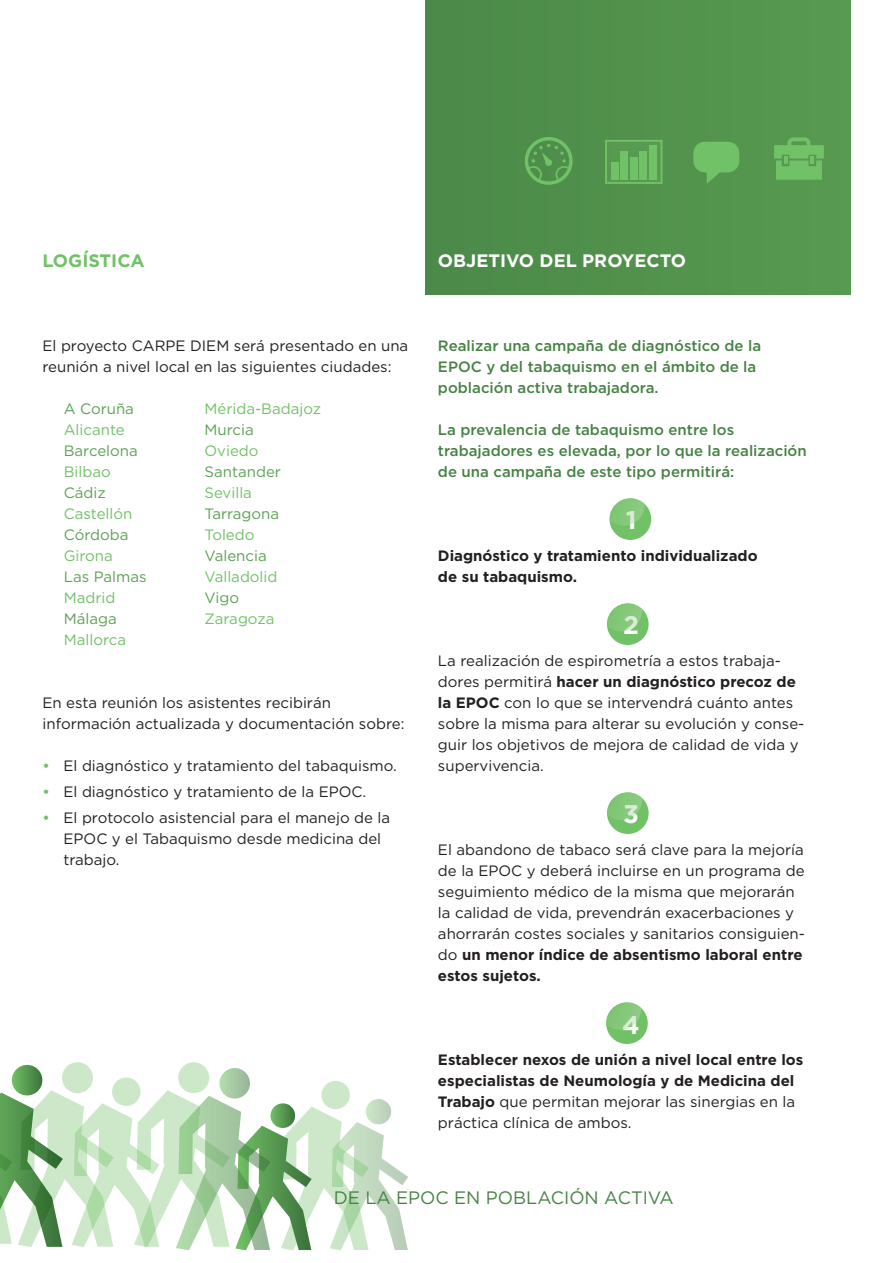
<style>
.page{position:relative;width:893px;height:1263px;background:#fff}
.page>*{position:absolute;margin:0;border:0;box-sizing:border-box;transform-origin:0 0}
.t1{font:700 25.5px "Gotham";color:#fff}
.t2{font:18px "Gotham";color:#468244}
.t3{font:700 18px "Gotham";color:#fff}
.t4{font:700 18px "Gotham";color:#71c167}
.t5{font:15px/21px "Gotham";color:#231f20}
.t6{font:500 15px/21px "Gotham";color:#468244}
.t7{font:700 15px/21px "Gotham";color:#231f20}
.t8{font:15px "Gotham";color:#71c167}
.t9{font:15px "Gotham";color:#5ca155}
.s1{font-weight:500;color:#71c167}
.s2{font-weight:700}
.s3{font-weight:400}
</style>
<div class="page">
<div style="left:425px;top:0;width:425px;height:294px;background:#51914c"></div>
<svg style="left:693px;top:142px;width:46px;height:42px"></svg>
<svg style="left:605px;top:140px;width:57px;height:44px"></svg>
<div style="left:611px;top:163px;width:7px;height:17px;background:#71c167"></div>
<div style="left:620px;top:151px;width:8px;height:29px;background:#71c167"></div>
<div style="left:630px;top:157px;width:8px;height:23px;background:#71c167"></div>
<div style="left:640px;top:151px;width:7px;height:29px;background:#71c167"></div>
<div style="left:649px;top:146px;width:8px;height:34px;background:#71c167"></div>
<svg style="left:774px;top:137px;width:50px;height:43px"></svg>
<svg style="left:525px;top:137px;width:48px;height:48px"></svg>
<div style="left:321px;top:1081px;width:29px;height:28px;background:#cce8c8;border-radius:50%"></div>
<div style="left:112px;top:1077px;width:28px;height:29px;background:#cce8c8;border-radius:50%"></div>
<div style="left:62px;top:1062px;width:31px;height:31px;background:#cce8c8;border-radius:50%"></div>
<div style="left:178px;top:1062px;width:31px;height:31px;background:#cce8c8;border-radius:50%"></div>
<svg style="left:219px;top:1068px;width:31px;height:30px"></svg>
<svg style="left:0;top:1090px;width:408px;height:160px"></svg>
<div style="left:12px;top:1065px;width:30px;height:30px;background:linear-gradient(to right,#72c067,#3f773e);border-radius:15px"></div>
<div style="left:609px;top:498px;width:42px;height:42px;background:#71c167;border-radius:50%"></div>
<div style="left:607px;top:603px;width:42px;height:42px;background:#71c167;border-radius:50%"></div>
<div style="left:607px;top:792px;width:42px;height:42px;background:#71c167;border-radius:50%"></div>
<div style="left:606px;top:1002px;width:42px;height:42px;background:#71c167;border-radius:50%"></div>
<svg style="left:610px;top:498px;width:35px;height:28px"></svg>
<svg style="left:607px;top:604px;width:35px;height:27px"></svg>
<svg style="left:607px;top:792px;width:35px;height:28px"></svg>
<svg style="left:606px;top:1002px;width:35px;height:28px"></svg>
<p class="t4" style="left:43px;top:250px;width:104px">LOGÍSTICA</p>
<p class="t5" style="left:43px;top:335px;width:367px">El proyecto CARPE DIEM será presentado en una reunión a nivel local en las siguientes ciudades:</p>
<p class="t9" style="left:64px;top:400px;width:72px">A Coruña</p>
<p class="t8" style="left:205px;top:400px;width:118px">Mérida-Badajoz</p>
<p class="t8" style="left:64px;top:421px;width:62px">Alicante</p>
<p class="t9" style="left:205px;top:421px;width:51px">Murcia</p>
<p class="t9" style="left:64px;top:442px;width:76px">Barcelona</p>
<p class="t8" style="left:205px;top:442px;width:56px">Oviedo</p>
<p class="t8" style="left:64px;top:463px;width:49px">Bilbao</p>
<p class="t9" style="left:205px;top:463px;width:78px">Santander</p>
<p class="t9" style="left:64px;top:484px;width:43px">Cádiz</p>
<p class="t8" style="left:205px;top:484px;width:49px">Sevilla</p>
<p class="t8" style="left:64px;top:505px;width:70px">Castellón</p>
<p class="t9" style="left:205px;top:505px;width:76px">Tarragona</p>
<p class="t9" style="left:64px;top:526px;width:66px">Córdoba</p>
<p class="t8" style="left:205px;top:526px;width:51px">Toledo</p>
<p class="t8" style="left:64px;top:547px;width:51px">Girona</p>
<p class="t9" style="left:205px;top:547px;width:64px">Valencia</p>
<p class="t9" style="left:64px;top:568px;width:84px">Las Palmas</p>
<p class="t8" style="left:205px;top:568px;width:74px">Valladolid</p>
<p class="t8" style="left:64px;top:589px;width:53px">Madrid</p>
<p class="t9" style="left:205px;top:589px;width:36px">Vigo</p>
<p class="t9" style="left:64px;top:610px;width:54px">Málaga</p>
<p class="t8" style="left:205px;top:610px;width:71px">Zaragoza</p>
<p class="t8" style="left:64px;top:631px;width:64px">Mallorca</p>
<p class="t5" style="left:43px;top:692px;width:363px">En esta reunión los asistentes recibirán información actualizada y documentación sobre:</p>
<p class="t5" style="left:43px;top:755px;width:356px"><span class="s1">•</span> El diagnóstico y tratamiento del tabaquismo.</p>
<p class="t5" style="left:43px;top:781px;width:325px"><span class="s1">•</span> El diagnóstico y tratamiento de la EPOC.</p>
<p class="t5" style="left:64px;top:807px;width:328px;text-indent:-21px"><span class="s1">•</span> El protocolo asistencial para el manejo de la<br>EPOC y el Tabaquismo desde medicina del trabajo.</p>
<p class="t3" style="left:438px;top:250px;width:250px">OBJETIVO DEL PROYECTO</p>
<p class="t6" style="left:438px;top:335px;width:325px">Realizar una campaña de diagnóstico de la<br>EPOC y del tabaquismo en el ámbito de la población activa trabajadora.</p>
<p class="t6" style="left:438px;top:419px;width:370px">La prevalencia de tabaquismo entre los trabajadores es elevada, por lo que la realización de una campaña de este tipo permitirá:</p>
<h1 class="t1" style="left:626px;top:506px;width:12px">1</h1>
<p class="t7" style="left:438px;top:545px;width:321px">Diagnóstico y tratamiento individualizado de su tabaquismo.</p>
<h1 class="t1" style="left:623px;top:611px;width:17px">2</h1>
<p class="t5" style="left:438px;top:650px;width:368px">La realización de espirometría a estos trabaja&shy;dores permitirá <span class="s2">hacer un diagnóstico precoz de la EPOC</span> con lo que se intervendrá cuánto antes sobre la misma para alterar su evolución y conse&shy;guir los objetivos de mejora de calidad de vida y supervivencia.</p>
<h1 class="t1" style="left:623px;top:800px;width:17px">3</h1>
<p class="t5" style="left:438px;top:839px;width:368px">El abandono de tabaco será clave para la mejoría de la EPOC y deberá incluirse en un programa de seguimiento médico de la misma que mejorarán la calidad de vida, prevendrán exacerbaciones y ahorrarán costes sociales y sanitarios consiguien&shy;do <span class="s2">un menor índice de absentismo laboral entre estos sujetos.</span></p>
<h1 class="t1" style="left:622px;top:1010px;width:19px">4</h1>
<p class="t7" style="left:438px;top:1049px;width:367px">Establecer nexos de unión a nivel local entre los especialistas de Neumología y de Medicina del Trabajo <span class="s3">que permitan mejorar las sinergias en la práctica clínica de ambos.</span></p>
<p class="t2" style="left:334px;top:1188px;width:341px">DE LA EPOC EN POBLACIÓN ACTIVA</p>
</div>
